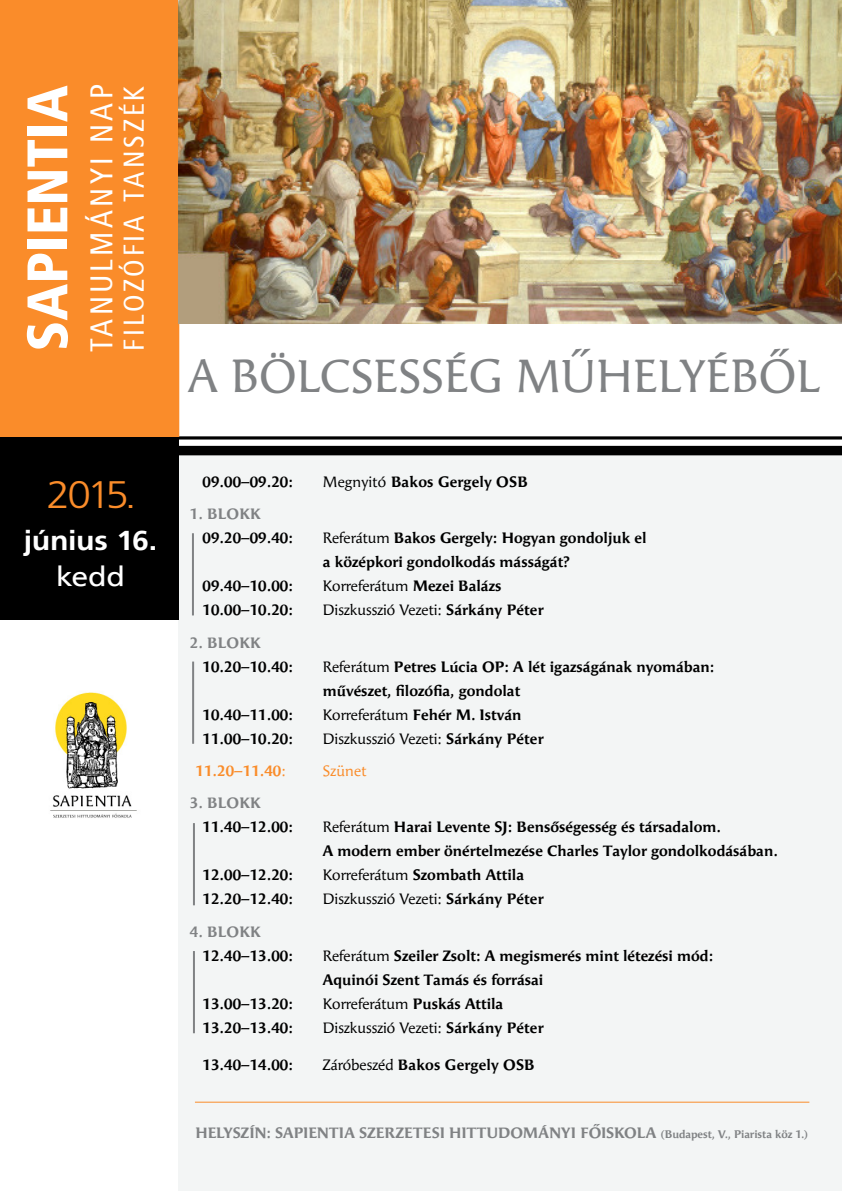
<style>
.page{position:relative;width:842px;height:1191px;background:#fff}
.page>*{position:absolute;margin:0;border:0;box-sizing:border-box;transform-origin:0 0}
.t1{font:800 condensed 57px "Frutiger H";color:#fff}
.t2{font:46px "Angie H Medium";color:#808284}
.t3{font:300 38.4px "H Frutiger";color:#fa8c2a;scale:1.11 1}
.t4{font:condensed 31.2px "Frutiger Condensed H";letter-spacing:.11em;color:#fff}
.t5{font:condensed 28.5px "Frutiger Condensed H";letter-spacing:.095em;color:#fff}
.t6{font:700 27.4px "H Frutiger";letter-spacing:-.015em;color:#fff;scale:1.11 1}
.t7{font:27.4px "H Frutiger Roman";color:#fff;scale:1.11 1}
.t8{font:15px/24px "Angie H Bold";color:#000}
.t9{font:15px "Angie H Medium";color:#000}
.t10{font:15px "Angie H Bold";letter-spacing:.005em;color:#808284}
.t11{font:15px "Angie H Bold";letter-spacing:.01em;color:#fa8c2a}
.t12{font:15px "Angie H Medium";letter-spacing:.01em;color:#fa8c2a}
.s1{font-family:"Angie H Medium"}
.s2{font-family:"Angie H Bold"}
.s3{font-size:11px}
</style>
<div class="page">
<div style="left:179px;top:446px;width:663px;height:745px;background:#f3f5f5"></div>
<div style="left:0;top:436px;width:179px;height:184px;background:#000"></div>
<div style="left:175px;top:446px;width:667px;height:9px;background:#000"></div>
<svg style="left:179px;top:436px;width:663px;height:4px;background:#343434"></svg>
<div style="left:0;top:0;width:179px;height:437px;background:#fa8c2a"></div>
<div style="left:24px;top:3px;width:142px;height:430px;background:#fa8c2a"></div>
<img style="left:50px;top:692px;width:87px;height:126px">
<hr style="left:195px;top:1102px;width:614px;height:1px;background:#fa8c2a">
<hr style="left:192px;top:533px;width:2px;height:82px;background:#808284">
<hr style="left:192px;top:662px;width:2px;height:82px;background:#808284">
<hr style="left:193px;top:823px;width:2px;height:82px;background:#808284">
<hr style="left:193px;top:951px;width:2px;height:82px;background:#808284">
<img style="left:179px;top:0;width:663px;height:323px">
<h1 class="t1" style="left:14px;top:351px;width:268px;rotate:-90deg">SAPIENTIA</h1>
<h3 class="t4" style="left:84px;top:352px;width:270px;rotate:-90deg">TANULMÁNYI NAP</h3>
<h3 class="t5" style="left:117px;top:351px;width:266px;rotate:-90deg">FILOZÓFIA TANSZÉK</h3>
<h2 class="t2" style="left:188px;top:349px;width:634px">A BÖLCSESSÉG MÛHELYÉBÔL</h2>
<h3 class="t3" style="left:47px;top:472px;width:83px">2015.</h3>
<h3 class="t6" style="left:24px;top:530px;width:122px">június 16.</h3>
<h3 class="t7" style="left:56px;top:561px;width:64px">kedd</h3>
<p class="t8" style="left:203px;top:469px;width:92px">09.00–09.20:</p>
<p class="t8" style="left:323px;top:469px;width:206px"><span class="s1">Megnyitó</span> Bakos Gergely OSB</p>
<p class="t10" style="left:190px;top:505px;width:73px">1. BLOKK</p>
<p class="t8" style="left:203px;top:526px;width:92px">09.20–09.40:</p>
<p class="t8" style="left:323px;top:526px;width:325px"><span class="s1">Referátum</span> Bakos Gergely: Hogyan gondoljuk el a középkori gondolkodás másságát?</p>
<p class="t8" style="left:203px;top:574px;width:92px">09.40–10.00:</p>
<p class="t9" style="left:323px;top:577px;width:180px">Korreferátum <span class="s2">Mezei Balázs</span></p>
<p class="t8" style="left:203px;top:598px;width:92px">10.00–10.20:</p>
<p class="t9" style="left:323px;top:601px;width:222px">Diszkusszió Vezeti: <span class="s2">Sárkány Péter</span></p>
<p class="t10" style="left:190px;top:633px;width:73px">2. BLOKK</p>
<p class="t8" style="left:203px;top:654px;width:92px">10.20–10.40:</p>
<p class="t8" style="left:323px;top:654px;width:393px"><span class="s1">Referátum</span> Petres Lúcia OP: A lét igazságának nyomában: mûvészet, filozófia, gondolat</p>
<p class="t8" style="left:203px;top:702px;width:92px">10.40–11.00:</p>
<p class="t8" style="left:323px;top:702px;width:200px"><span class="s1">Korreferátum</span> Fehér M. István</p>
<p class="t8" style="left:203px;top:726px;width:92px">11.00–10.20:</p>
<p class="t9" style="left:323px;top:729px;width:222px">Diszkusszió Vezeti: <span class="s2">Sárkány Péter</span></p>
<p class="t11" style="left:196px;top:762px;width:92px">11.20–11.40<span class="s1">:</span></p>
<p class="t12" style="left:323px;top:762px;width:45px">Szünet</p>
<p class="t10" style="left:190px;top:794px;width:73px">3. BLOKK</p>
<p class="t8" style="left:203px;top:815px;width:92px">11.40–12.00:</p>
<p class="t8" style="left:323px;top:815px;width:456px"><span class="s1">Referátum</span> Harai Levente SJ: Bensõségesség és társadalom.<br>A modern ember önértelmezése Charles Taylor gondolkodásában.</p>
<p class="t8" style="left:203px;top:863px;width:92px">12.00–12.20:</p>
<p class="t8" style="left:323px;top:863px;width:203px"><span class="s1">Korreferátum</span> Szombath Attila</p>
<p class="t8" style="left:203px;top:887px;width:92px">12.20–12.40:</p>
<p class="t9" style="left:323px;top:890px;width:222px">Diszkusszió Vezeti: <span class="s2">Sárkány Péter</span></p>
<p class="t10" style="left:190px;top:923px;width:73px">4. BLOKK</p>
<p class="t8" style="left:203px;top:944px;width:92px">12.40–13.00:</p>
<p class="t8" style="left:323px;top:944px;width:392px"><span class="s1">Referátum</span> Szeiler Zsolt: A megismerés mint létezési mód:<br>Aquinói Szent Tamás és forrásai</p>
<p class="t8" style="left:203px;top:992px;width:92px">13.00–13.20:</p>
<p class="t9" style="left:323px;top:995px;width:182px">Korreferátum <span class="s2">Puskás Attila</span></p>
<p class="t8" style="left:203px;top:1016px;width:92px">13.20–13.40:</p>
<p class="t9" style="left:323px;top:1019px;width:222px">Diszkusszió Vezeti: <span class="s2">Sárkány Péter</span></p>
<p class="t8" style="left:203px;top:1053px;width:92px">13.40–14.00:</p>
<p class="t8" style="left:323px;top:1053px;width:213px"><span class="s1">Záróbeszéd</span> Bakos Gergely OSB</p>
<p class="t10" style="left:196px;top:1124px;width:614px">HELYSZÍN: SAPIENTIA SZERZETESI HITTUDOMÁNYI FÔISKOLA <span class="s3">(Budapest, V., Piarista köz 1.)</span></p>
</div>
